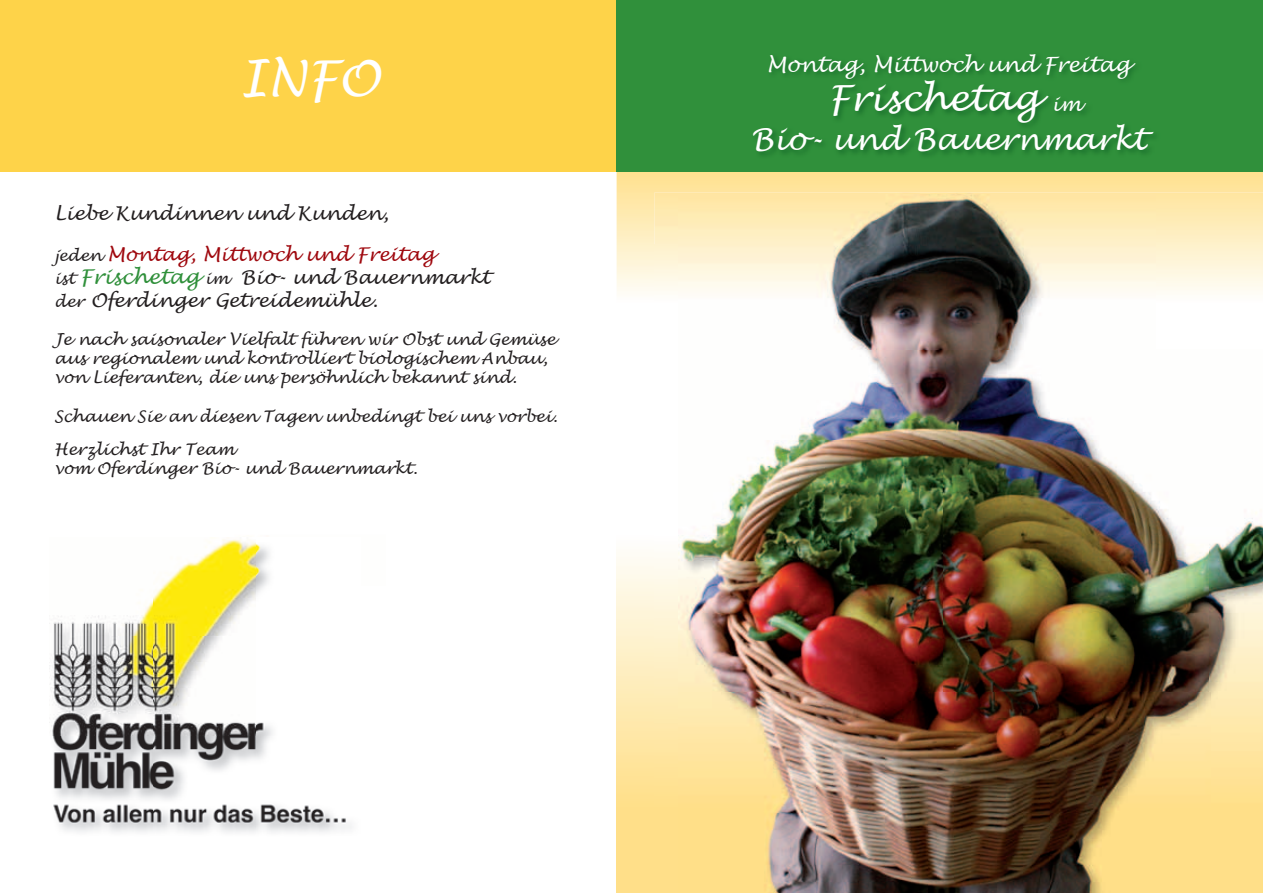
<style>
.page{position:relative;width:1263px;height:893px;background:#fff}
.page>*{position:absolute;margin:0;border:0;box-sizing:border-box;transform-origin:0 0}
.t1{font:italic 49.5px "Lucida Handwriting";color:#fff}
.t2{font:italic 36px "Lucida Handwriting";color:#fff}
.t3{font:italic 30px "Lucida Handwriting";color:#fff}
.t4{font:italic 21px "Lucida Handwriting";color:#fff}
.t5{font:italic 18.9px/22.8px "Lucida Handwriting";color:#231f20}
.t6{font:italic 16.05px/19.2px "Lucida Handwriting";color:#231f20}
.s1{font-size:15.75px}
.s2{color:#9f080e}
.s3{font-size:20.4px;color:#30903b}
.s4{font-size:19.5px}
</style>
<div class="page">
<div style="left:0;top:0;width:715px;height:171px;background:#fed349"></div>
<svg style="left:617px;top:171px;width:646px;height:121px;background:#f7e29d"></svg>
<svg style="left:617px;top:556px;width:38px;height:337px;background:#fee9af"></svg>
<div style="left:617px;top:0;width:646px;height:171px;background:#30903b"></div>
<img style="left:50px;top:539px;width:302px;height:293px">
<img style="left:655px;top:245px;width:23px;height:648px">
<img style="left:655px;top:192px;width:608px;height:53px">
<img style="left:678px;top:194px;width:585px;height:699px">
<h1 class="t1" style="left:240px;top:49px;width:142px">INFO</h1>
<p class="t5" style="left:54px;top:202px;width:336px">Liebe Kundinnen und Kunden,</p>
<p class="t5" style="left:54px;top:244px;width:437px"><span class="s1">jeden</span> <span class="s2">Montag, Mittwoch und Freitag<br></span><span class="s1">ist</span> <span class="s3">Frischetag</span> <span class="s1">im</span> Bio- und Bauernmarkt <span class="s1">der</span> Oferdinger Getreidemühle.</p>
<p class="t6" style="left:54px;top:330px;width:503px">Je nach saisonaler Vielfalt führen wir Obst und Gemüse aus regionalem und kontrolliert biologischem Anbau, von Lieferanten, die uns persöhnlich bekannt sind.</p>
<p class="t6" style="left:54px;top:400px;width:505px;line-height:33.5px">Schauen Sie an diesen Tagen unbedingt bei uns vorbei.<br>Herzlichst Ihr Team</p>
<p class="t6" style="left:54px;top:460px;width:365px">vom Oferdinger Bio- und Bauernmarkt.</p>
<h3 class="t4" style="left:766px;top:52px;width:365px">Montag, Mittwoch und Freitag</h3>
<h2 class="t2" style="left:828px;top:76px;width:255px">Frischetag <span class="s4">im</span></h2>
<h3 class="t3" style="left:751px;top:121px;width:396px">Bio- und Bauernmarkt</h3>
</div>
